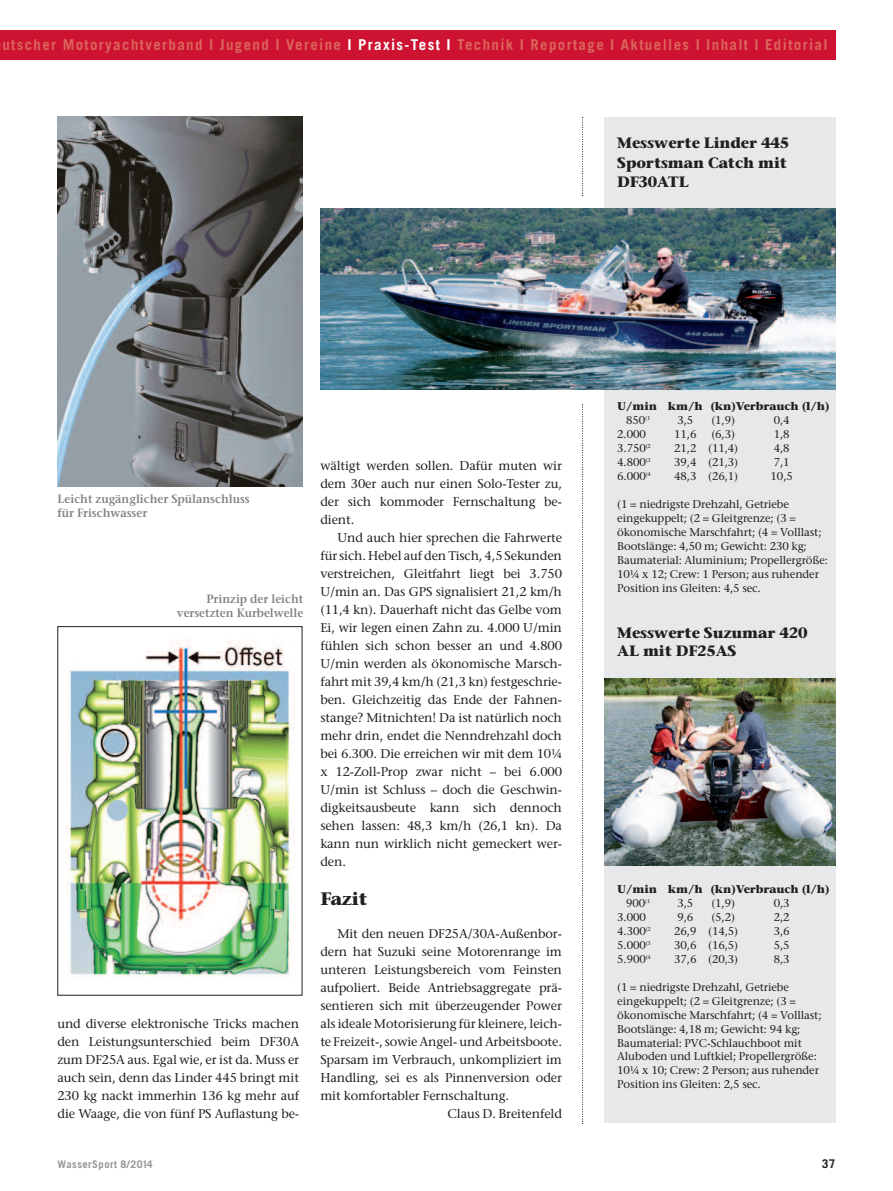
<style>
.page{position:relative;width:893px;height:1191px;background:#fff}
.page>*{position:absolute;margin:0;border:0;box-sizing:border-box;transform-origin:0 0}
.t1{font:700 18px "Stone Serif";letter-spacing:-.01em;color:#231f20}
.t2{font:700 15px "Trade Gothic";letter-spacing:.09em;color:#db645b}
.t3{font:700 15px/19.5px "Stone Serif";letter-spacing:-.01em;color:#231f20}
.t4{font:12.75px/18px "Stone Serif";letter-spacing:-.01em;color:#231f20;text-align:justify}
.t5{font:600 12px/14.2px "Stone Serif";color:#808285;scale:.95 1}
.t6{font:700 12px "Trade Gothic";color:#231f20}
.t7{font:11.25px/14px "Stone Serif";letter-spacing:-.01em;color:#231f20}
.t8{font:700 11.25px/14px "Stone Serif";letter-spacing:-.01em;color:#231f20}
.t9{font:700 10.5px "Trade Gothic";letter-spacing:.045em;color:#939598}
.s1{color:#fff}
.s2{font-weight:400}
</style>
<div class="page">
<div style="left:604px;top:117px;width:232px;height:1005px;background:#e7e8e9"></div>
<div style="left:0;top:30px;width:836px;height:30px;background:#cd1331"></div>
<img style="left:320px;top:208px;width:516px;height:181px">
<img style="left:604px;top:678px;width:232px;height:187px">
<img style="left:57px;top:117px;width:245px;height:369px">
<img style="left:65px;top:639px;width:230px;height:339px">
<svg style="left:582px;top:404px;width:1px;height:720px"></svg>
<svg style="left:582px;top:117px;width:1px;height:79px"></svg>
<p class="t2" style="left:2px;top:39px;width:827px">utscher Motoryachtverband I Jugend I Vereine <span class="s1">I Praxis-Test I</span> Technik I Reportage I Aktuelles I Inhalt I Editorial</p>
<p class="t3" style="left:617px;top:135px;width:173px">Messwerte Linder 445<br>Sportsman Catch mit<br>DF30ATL</p>
<p class="t5" style="left:57px;top:493px;width:204px">Leicht zugänglicher Spülanschluss für Frischwasser</p>
<p class="t5" style="left:177px;top:593px;width:135px;text-align:right">Prinzip der leicht versetzten Kurbelwelle</p>
<p class="t4" style="left:57px;top:1015px;width:243px">und diverse elektronische Tricks machen den Leistungsunterschied beim DF30A zum DF25A aus. Egal wie, er ist da. Muss er auch sein, denn das Linder 445 bringt mit 230 kg nackt immerhin 136 kg mehr auf die Waage, die von fünf PS Auflastung be-</p>
<p class="t4" style="left:320px;top:457px;width:243px">wältigt werden sollen. Dafür muten wir dem 30er auch nur einen Solo-Tester zu, der sich kommoder Fernschaltung be&shy;dient.</p>
<p class="t4" style="left:320px;top:529px;width:243px;text-indent:17px">Und auch hier sprechen die Fahrwerte für sich. Hebel auf den Tisch, 4,5 Sekunden verstreichen, Gleitfahrt liegt bei 3.750<br>U/min an. Das GPS signalisiert 21,2 km/h (11,4 kn). Dauerhaft nicht das Gelbe vom Ei, wir legen einen Zahn zu. 4.000 U/min fühlen sich schon besser an und 4.800<br>U/min werden als ökonomische Marsch&shy;fahrt mit 39,4 km/h (21,3 kn) festgeschrie&shy;ben. Gleichzeitig das Ende der Fahnen&shy;stange? Mitnichten! Da ist natürlich noch mehr drin, endet die Nenndrehzahl doch bei 6.300. Die erreichen wir mit dem 10¼ x 12-Zoll-Prop zwar nicht – bei 6.000<br>U/min ist Schluss – doch die Geschwin&shy;digkeitsausbeute kann sich dennoch sehen lassen: 48,3 km/h (26,1 kn). Da kann nun wirklich nicht gemeckert wer&shy;den.</p>
<h1 class="t1" style="left:320px;top:891px;width:49px">Fazit</h1>
<p class="t4" style="left:337px;top:925px;width:226px">Mit den neuen DF25A/30A-Außenbor-</p>
<p class="t4" style="left:320px;top:943px;width:243px">dern hat Suzuki seine Motorenrange im</p>
<p class="t4" style="left:320px;top:961px;width:243px">unteren Leistungsbereich vom Feinsten</p>
<p class="t4" style="left:320px;top:979px;width:243px">aufpoliert. Beide Antriebsaggregate prä-</p>
<p class="t4" style="left:320px;top:997px;width:243px">sentieren sich mit überzeugender Power</p>
<p class="t4" style="left:320px;top:1015px;width:243px">als ideale Motorisierung für kleinere, leich-</p>
<p class="t4" style="left:320px;top:1033px;width:243px">te Freizeit-, sowie Angel- und Arbeitsboote.</p>
<p class="t4" style="left:320px;top:1051px;width:243px">Sparsam im Verbrauch, unkompliziert im</p>
<p class="t4" style="left:320px;top:1069px;width:243px">Handling, sei es als Pinnenversion oder</p>
<p class="t4" style="left:320px;top:1087px;width:190px">mit komfortabler Fernschaltung.</p>
<p class="t4" style="left:448px;top:1105px;width:116px">Claus D. Breitenfeld</p>
<p class="t8" style="left:626px;top:401px;width:205px;text-indent:-9px">U/min km/h (kn)Verbrauch (l/h)<br><span class="s2">850</span><sup>(1</sup></p>
<p class="t7" style="left:677px;top:415px;width:17px">3,5</p>
<p class="t7" style="left:711px;top:415px;width:25px">(1,9)</p>
<p class="t7" style="left:774px;top:415px;width:17px">0,4</p>
<p class="t7" style="left:617px;top:428px;width:30px">2.000</p>
<p class="t7" style="left:674px;top:428px;width:24px">11,6</p>
<p class="t7" style="left:711px;top:428px;width:25px">(6,3)</p>
<p class="t7" style="left:774px;top:428px;width:17px">1,8</p>
<p class="t7" style="left:617px;top:442px;width:35px">3.750<sup>(2</sup></p>
<p class="t7" style="left:674px;top:442px;width:65px">21,2 (11,4)</p>
<p class="t7" style="left:774px;top:442px;width:17px">4,8</p>
<p class="t7" style="left:617px;top:456px;width:35px">4.800<sup>(3</sup></p>
<p class="t7" style="left:674px;top:456px;width:65px">39,4 (21,3)</p>
<p class="t7" style="left:774px;top:456px;width:17px">7,1</p>
<p class="t7" style="left:617px;top:470px;width:35px">6.000<sup>(4</sup></p>
<p class="t7" style="left:674px;top:470px;width:65px">48,3 (26,1)</p>
<p class="t7" style="left:771px;top:470px;width:24px">10,5</p>
<p class="t7" style="left:617px;top:498px;width:212px">(1 = niedrigste Drehzahl, Getriebe eingekuppelt; (2 = Gleitgrenze; (3 = ökonomische Marschfahrt; (4 = Volllast; Bootslänge: 4,50 m; Gewicht: 230 kg; Baumaterial: Aluminium; Propellergröße:<br>10¼ x 12; Crew: 1 Person; aus ruhender Position ins Gleiten: 4,5 sec.</p>
<p class="t3" style="left:617px;top:625px;width:192px;line-height:18px">Messwerte Suzumar 420<br>AL mit DF25AS</p>
<p class="t8" style="left:626px;top:883px;width:205px;text-indent:-9px">U/min km/h (kn)Verbrauch (l/h)<br><span class="s2">900</span><sup>(1</sup></p>
<p class="t7" style="left:677px;top:897px;width:17px">3,5</p>
<p class="t7" style="left:711px;top:897px;width:25px">(1,9)</p>
<p class="t7" style="left:774px;top:897px;width:17px">0,3</p>
<p class="t7" style="left:617px;top:911px;width:30px">3.000</p>
<p class="t7" style="left:677px;top:911px;width:17px">9,6</p>
<p class="t7" style="left:711px;top:911px;width:25px">(5,2)</p>
<p class="t7" style="left:774px;top:911px;width:17px">2,2</p>
<p class="t7" style="left:617px;top:925px;width:35px">4.300<sup>(2</sup></p>
<p class="t7" style="left:674px;top:925px;width:65px">26,9 (14,5)</p>
<p class="t7" style="left:774px;top:925px;width:17px">3,6</p>
<p class="t7" style="left:617px;top:939px;width:35px">5.000<sup>(3</sup></p>
<p class="t7" style="left:674px;top:939px;width:65px">30,6 (16,5)</p>
<p class="t7" style="left:774px;top:939px;width:17px">5,5</p>
<p class="t7" style="left:617px;top:953px;width:35px">5.900<sup>(4</sup></p>
<p class="t7" style="left:674px;top:953px;width:65px">37,6 (20,3)</p>
<p class="t7" style="left:774px;top:953px;width:17px">8,3</p>
<p class="t7" style="left:617px;top:981px;width:206px">(1 = niedrigste Drehzahl, Getriebe eingekuppelt; (2 = Gleitgrenze; (3 = ökonomische Marschfahrt; (4 = Volllast; Bootslänge: 4,18 m; Gewicht: 94 kg; Baumaterial: PVC-Schlauchboot mit Aluboden und Luftkiel; Propellergröße:<br>10¼ x 10; Crew: 2 Person; aus ruhender Position ins Gleiten: 2,5 sec.</p>
<p class="t9" style="left:57px;top:1160px;width:97px">WasserSport 8/2014</p>
<p class="t6" style="left:822px;top:1159px;width:15px">37</p>
</div>
